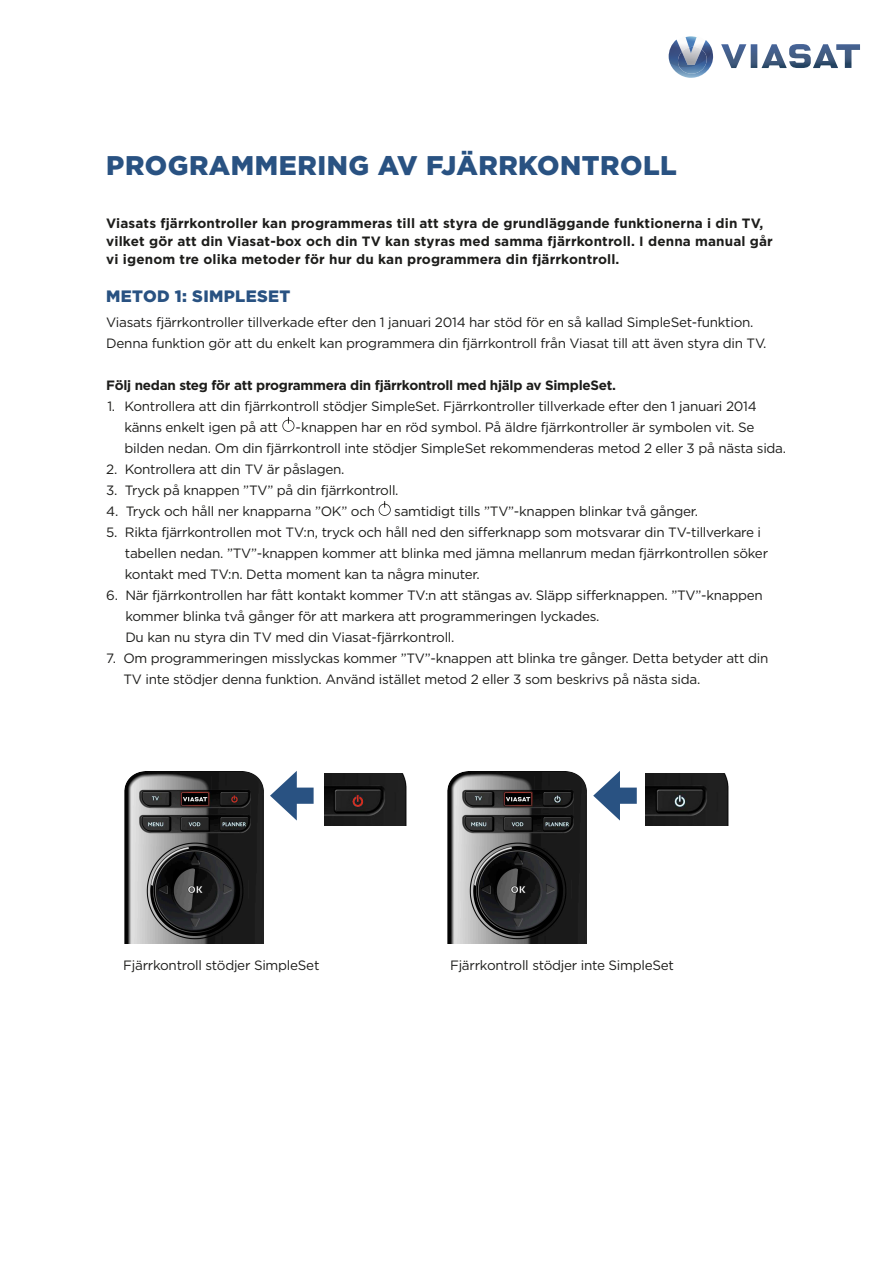
<style>
.page{position:relative;width:893px;height:1263px;background:#fff}
.page>*{position:absolute;margin:0;border:0;box-sizing:border-box;transform-origin:0 0}
.t1{font:900 27px "Gotham";letter-spacing:.02em;color:#295282}
.t2{font:900 16.5px "Gotham";letter-spacing:.02em;color:#295282}
.t3{font:13.5px/21px "Gotham";letter-spacing:-.02em;color:#1d1d1b}
.t4{font:700 13.5px/18px "Gotham";letter-spacing:.01em;color:#1d1d1b}
.t5{font:700 13.5px "Gotham";letter-spacing:-.02em;color:#1d1d1b}
</style>
<div class="page">
<svg style="left:282px;top:417px;width:12px;height:15px"></svg>
<svg style="left:379px;top:501px;width:12px;height:15px"></svg>
<svg style="left:668px;top:36px;width:45px;height:42px"></svg>
<img style="left:677px;top:49px;width:31px;height:25px">
<svg style="left:721px;top:44px;width:139px;height:24px"></svg>
<img style="left:124px;top:771px;width:140px;height:173px">
<img style="left:324px;top:773px;width:83px;height:53px">
<div style="left:286px;top:787px;width:28px;height:17px;background:#295282"></div>
<svg style="left:270px;top:771px;width:27px;height:49px"></svg>
<img style="left:447px;top:771px;width:140px;height:173px">
<img style="left:646px;top:773px;width:83px;height:53px">
<div style="left:610px;top:787px;width:27px;height:17px;background:#295282"></div>
<svg style="left:593px;top:771px;width:27px;height:49px"></svg>
<h1 class="t1" style="left:106px;top:147px;width:572px">PROGRAMMERING AV FJÄRRKONTROLL</h1>
<p class="t4" style="left:106px;top:214px;width:668px">Viasats fjärrkontroller kan programmeras till att styra de grundläggande funktionerna i din TV, vilket gör att din Viasat-box och din TV kan styras med samma fjärrkontroll. I denna manual går vi igenom tre olika metoder för hur du kan programmera din fjärrkontroll.</p>
<p class="t2" style="left:106px;top:284px;width:186px">METOD 1: SIMPLESET</p>
<p class="t3" style="left:106px;top:311px;width:662px">Viasats fjärrkontroller tillverkade efter den 1 januari 2014 har stöd för en så kallad SimpleSet-funktion.<br>Denna funktion gör att du enkelt kan programmera din fjärrkontroll från Viasat till att även styra din TV.</p>
<p class="t5" style="left:106px;top:376px;width:511px">Följ nedan steg för att programmera din fjärrkontroll med hjälp av SimpleSet.</p>
<p class="t3" style="left:124px;top:395px;width:634px;text-indent:-17px">1. Kontrollera att din fjärrkontroll stödjer SimpleSet. Fjärrkontroller tillverkade efter den 1 januari 2014 känns enkelt igen på att</p>
<p class="t3" style="left:124px;top:416px;width:663px;text-indent:171px">-knappen har en röd symbol. På äldre fjärrkontroller är symbolen vit. Se bilden nedan. Om din fjärrkontroll inte stödjer SimpleSet rekommenderas metod 2 eller 3 på nästa sida.</p>
<p class="t3" style="left:106px;top:458px;width:240px">2. Kontrollera att din TV är påslagen.</p>
<p class="t3" style="left:106px;top:479px;width:294px">3. Tryck på knappen ”TV” på din fjärrkontroll.</p>
<p class="t3" style="left:106px;top:500px;width:270px">4. Tryck och håll ner knapparna ”OK” och</p>
<p class="t3" style="left:394px;top:500px;width:305px">samtidigt tills ”TV”-knappen blinkar två gånger.</p>
<p class="t3" style="left:125px;top:521px;width:645px;text-indent:-19px">5. Rikta fjärrkontrollen mot TV:n, tryck och håll ned den sifferknapp som motsvarar din TV-tillverkare i tabellen nedan. ”TV”-knappen kommer att blinka med jämna mellanrum medan fjärrkontrollen söker kontakt med TV:n. Detta moment kan ta några minuter.</p>
<p class="t3" style="left:125px;top:584px;width:639px;text-indent:-19px">6. När fjärrkontrollen har fått kontakt kommer TV:n att stängas av. Släpp sifferknappen. ”TV”-knappen kommer blinka två gånger för att markera att programmeringen lyckades.<br>Du kan nu styra din TV med din Viasat-fjärrkontroll.</p>
<p class="t3" style="left:123px;top:647px;width:646px;text-indent:-17px">7. Om programmeringen misslyckas kommer ”TV”-knappen att blinka tre gånger. Detta betyder att din<br>TV inte stödjer denna funktion. Använd istället metod 2 eller 3 som beskrivs på nästa sida.</p>
<p class="t3" style="left:123px;top:954px;width:198px">Fjärrkontroll stödjer SimpleSet</p>
<p class="t3" style="left:450px;top:954px;width:225px">Fjärrkontroll stödjer inte SimpleSet</p>
</div>
